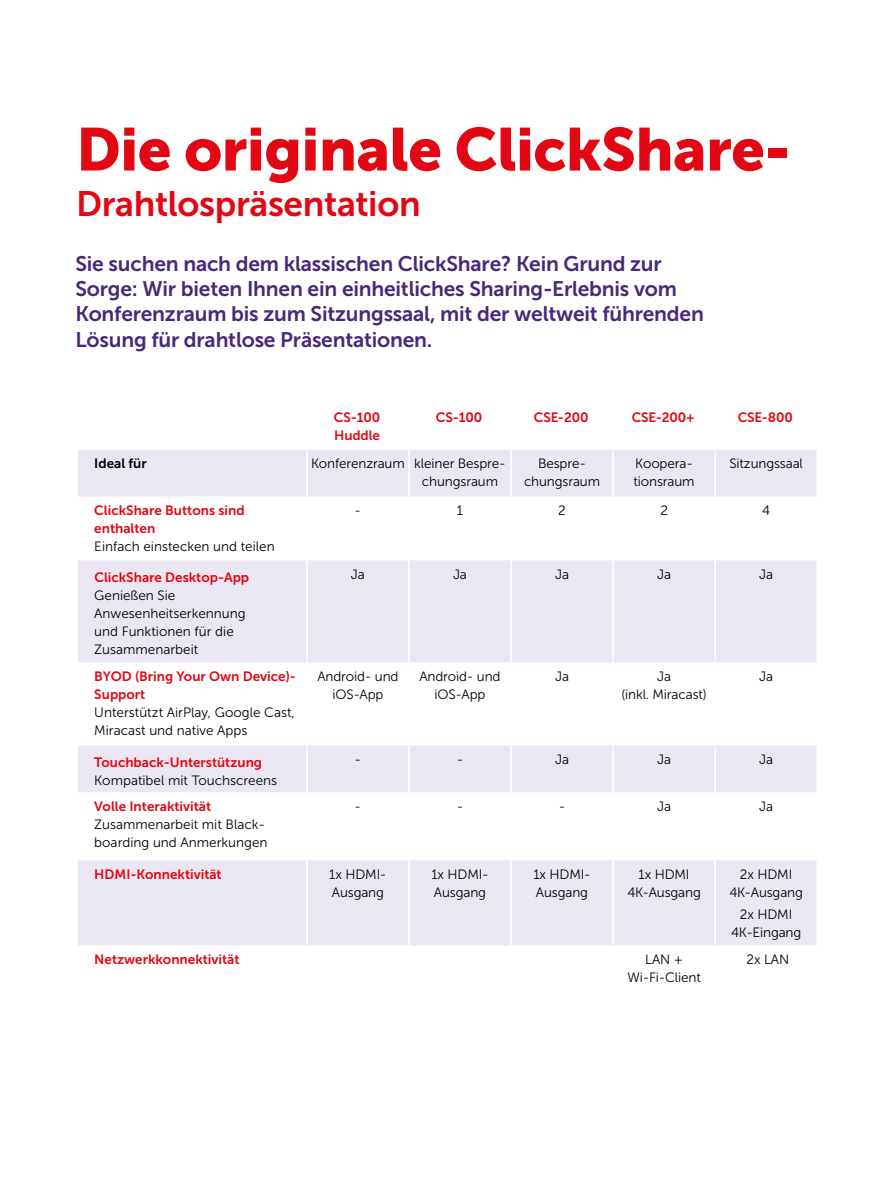
<style>
.page{position:relative;width:893px;height:1187px;background:#fff}
.page>*{position:absolute;margin:0;border:0;box-sizing:border-box;transform-origin:0 0}
.t1{font:60px "Museo Sans 900";letter-spacing:-.01em;color:#e30613}
.t2{font:35.25px "Museo Sans 700";letter-spacing:-.01em;color:#e30613}
.t3{font:21px/25.2px "Museo Sans 700";letter-spacing:-.01em;color:#482878}
.t4{font:13.5px/18px "Museo Sans 300";letter-spacing:-.01em;color:#000}
.t5{font:13.5px/18px "Museo Sans 700";color:#e30613}
.t6{font:13.5px "Museo Sans 700";color:#000}
</style>
<div class="page">
<svg style="left:78px;top:450px;width:738px;height:495px;fill:#ebe7f2"></svg>
<hr style="left:306px;top:450px;width:2px;height:46px;background:#fff">
<hr style="left:408px;top:450px;width:2px;height:46px;background:#fff">
<hr style="left:510px;top:450px;width:2px;height:46px;background:#fff">
<hr style="left:612px;top:450px;width:2px;height:46px;background:#fff">
<hr style="left:714px;top:450px;width:2px;height:46px;background:#fff">
<hr style="left:306px;top:496px;width:2px;height:64px;background:#fff">
<hr style="left:408px;top:496px;width:2px;height:64px;background:#fff">
<hr style="left:510px;top:496px;width:2px;height:64px;background:#fff">
<hr style="left:612px;top:496px;width:2px;height:64px;background:#fff">
<hr style="left:714px;top:496px;width:2px;height:64px;background:#fff">
<hr style="left:306px;top:560px;width:2px;height:102px;background:#fff">
<hr style="left:408px;top:560px;width:2px;height:102px;background:#fff">
<hr style="left:510px;top:560px;width:2px;height:102px;background:#fff">
<hr style="left:612px;top:560px;width:2px;height:102px;background:#fff">
<hr style="left:714px;top:560px;width:2px;height:102px;background:#fff">
<hr style="left:306px;top:662px;width:2px;height:83px;background:#fff">
<hr style="left:408px;top:662px;width:2px;height:83px;background:#fff">
<hr style="left:510px;top:662px;width:2px;height:83px;background:#fff">
<hr style="left:612px;top:662px;width:2px;height:83px;background:#fff">
<hr style="left:714px;top:662px;width:2px;height:83px;background:#fff">
<hr style="left:306px;top:745px;width:2px;height:47px;background:#fff">
<hr style="left:408px;top:745px;width:2px;height:47px;background:#fff">
<hr style="left:510px;top:745px;width:2px;height:47px;background:#fff">
<hr style="left:612px;top:745px;width:2px;height:47px;background:#fff">
<hr style="left:714px;top:745px;width:2px;height:47px;background:#fff">
<hr style="left:306px;top:792px;width:2px;height:68px;background:#fff">
<hr style="left:408px;top:792px;width:2px;height:68px;background:#fff">
<hr style="left:510px;top:792px;width:2px;height:68px;background:#fff">
<hr style="left:612px;top:792px;width:2px;height:68px;background:#fff">
<hr style="left:714px;top:792px;width:2px;height:68px;background:#fff">
<hr style="left:306px;top:860px;width:2px;height:85px;background:#fff">
<hr style="left:408px;top:860px;width:2px;height:85px;background:#fff">
<hr style="left:510px;top:860px;width:2px;height:85px;background:#fff">
<hr style="left:612px;top:860px;width:2px;height:85px;background:#fff">
<hr style="left:714px;top:860px;width:2px;height:85px;background:#fff">
<h1 class="t1" style="left:76px;top:115px;width:709px">Die originale ClickShare-</h1>
<h2 class="t2" style="left:76px;top:184px;width:346px">Drahtlospräsentation</h2>
<h3 class="t3" style="left:75px;top:251px;width:630px">Sie suchen nach dem klassischen ClickShare? Kein Grund zur Sorge: Wir bieten Ihnen ein einheitliches Sharing-Erlebnis vom Konferenzraum bis zum Sitzungssaal, mit der weltweit führenden Lösung für drahtlose Präsentationen.</h3>
<p class="t5" style="left:334px;top:408px;width:48px">CS-100<br>Huddle</p>
<p class="t5" style="left:436px;top:408px;width:48px">CS-100</p>
<p class="t5" style="left:534px;top:408px;width:56px">CSE-200</p>
<p class="t5" style="left:632px;top:408px;width:65px">CSE-200+</p>
<p class="t5" style="left:738px;top:408px;width:57px">CSE-800</p>
<p class="t6" style="left:94px;top:456px;width:54px">Ideal für</p>
<p class="t4" style="left:422px;top:455px;width:85px;text-indent:-111px">Konferenzraum kleiner Bespre&shy;chungsraum</p>
<p class="t4" style="left:524px;top:455px;width:78px;text-align:center">Bespre&shy;chungsraum</p>
<p class="t4" style="left:634px;top:455px;width:63px">Koopera&shy;tionsraum</p>
<p class="t4" style="left:729px;top:455px;width:75px">Sitzungssaal</p>
<p class="t5" style="left:94px;top:501px;width:152px">ClickShare Buttons sind enthalten</p>
<p class="t4" style="left:94px;top:537px;width:182px">Einfach einstecken und teilen</p>
<p class="t4" style="left:355px;top:501px;width:8px">-</p>
<p class="t4" style="left:457px;top:501px;width:8px">1</p>
<p class="t4" style="left:558px;top:501px;width:9px">2</p>
<p class="t4" style="left:660px;top:501px;width:9px">2</p>
<p class="t4" style="left:762px;top:501px;width:10px">4</p>
<p class="t5" style="left:94px;top:568px;width:156px">ClickShare Desktop-App</p>
<p class="t4" style="left:94px;top:586px;width:153px">Genießen Sie<br>Anwesenheitserkennung und Funktionen für die<br>Zusammenarbeit</p>
<p class="t5" style="left:94px;top:667px;width:203px">BYOD (Bring Your Own Device)-<br>Support</p>
<p class="t4" style="left:94px;top:703px;width:202px">Unterstützt AirPlay, Google Cast,<br>Miracast und native Apps</p>
<p class="t5" style="left:94px;top:753px;width:169px">Touchback-Unterstützung</p>
<p class="t4" style="left:94px;top:771px;width:184px">Kompatibel mit Touchscreens</p>
<p class="t5" style="left:94px;top:797px;width:118px">Volle Interaktivität</p>
<p class="t4" style="left:94px;top:815px;width:175px">Zusammenarbeit mit Black&shy;boarding und Anmerkungen</p>
<p class="t4" style="left:351px;top:565px;width:15px">Ja</p>
<p class="t4" style="left:453px;top:565px;width:15px">Ja</p>
<p class="t4" style="left:555px;top:565px;width:15px">Ja</p>
<p class="t4" style="left:657px;top:565px;width:15px">Ja</p>
<p class="t4" style="left:759px;top:565px;width:15px">Ja</p>
<p class="t4" style="left:317px;top:667px;width:83px;text-align:center">Android- und iOS-App</p>
<p class="t4" style="left:419px;top:667px;width:83px;text-align:center">Android- und iOS-App</p>
<p class="t4" style="left:555px;top:667px;width:15px">Ja</p>
<p class="t4" style="left:621px;top:667px;width:87px;text-align:center">Ja<br>(inkl. Miracast)</p>
<p class="t4" style="left:759px;top:667px;width:15px">Ja</p>
<p class="t4" style="left:355px;top:750px;width:8px">-</p>
<p class="t4" style="left:457px;top:750px;width:8px">-</p>
<p class="t4" style="left:555px;top:750px;width:15px">Ja</p>
<p class="t4" style="left:657px;top:750px;width:15px">Ja</p>
<p class="t4" style="left:759px;top:750px;width:15px">Ja</p>
<p class="t4" style="left:355px;top:797px;width:8px">-</p>
<p class="t4" style="left:457px;top:797px;width:8px">-</p>
<p class="t4" style="left:559px;top:797px;width:8px">-</p>
<p class="t4" style="left:657px;top:797px;width:15px">Ja</p>
<p class="t4" style="left:759px;top:797px;width:15px">Ja</p>
<p class="t5" style="left:94px;top:865px;width:129px">HDMI-Konnektivität</p>
<p class="t4" style="left:329px;top:865px;width:59px">1x HDMI-<br>Ausgang</p>
<p class="t4" style="left:431px;top:865px;width:59px">1x HDMI-<br>Ausgang</p>
<p class="t4" style="left:533px;top:865px;width:59px">1x HDMI-<br>Ausgang</p>
<p class="t4" style="left:627px;top:865px;width:75px;text-align:center">1x HDMI<br>4K-Ausgang</p>
<p class="t4" style="left:729px;top:865px;width:75px;text-align:center">2x HDMI<br>4K-Ausgang</p>
<p class="t4" style="left:731px;top:905px;width:72px;text-align:center">2x HDMI<br>4K-Eingang</p>
<p class="t5" style="left:94px;top:950px;width:147px">Netzwerkkonnektivität</p>
<p class="t4" style="left:627px;top:950px;width:75px;text-align:center">LAN +<br>Wi-Fi-Client</p>
<p class="t4" style="left:747px;top:950px;width:44px">2x LAN</p>
</div>
